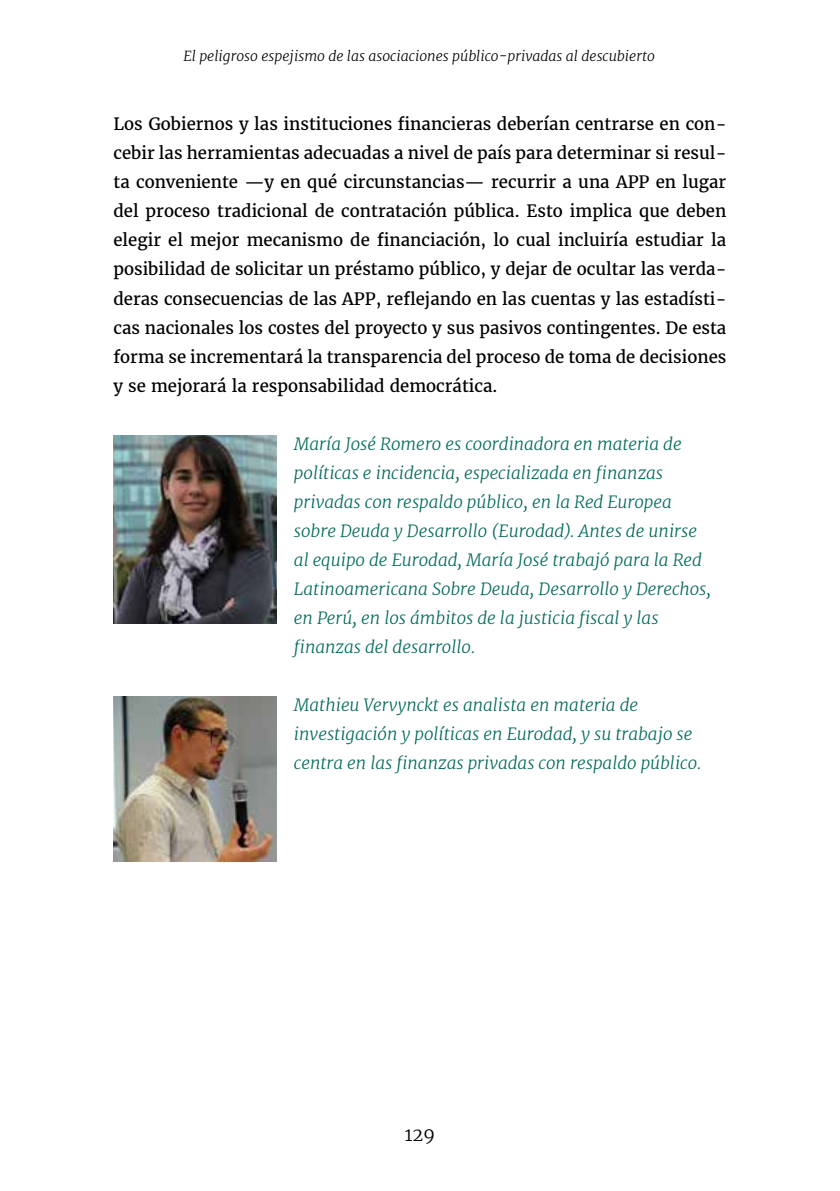
<style>
.page{position:relative;width:840px;height:1191px;background:#fff}
.page>*{position:absolute;margin:0;border:0;box-sizing:border-box;transform-origin:0 0}
.t1{font:300 18px "Merriweather";color:#000}
.t2{font:italic 300 17px/29px "Merriweather";color:#006959}
.t3{font:16.8px/29px "Merriweather";color:#000;text-align:justify}
.t4{font:italic 300 14px "Merriweather";color:#000}
</style>
<div class="page">
<img style="left:113px;top:435px;width:164px;height:188px">
<img style="left:113px;top:696px;width:164px;height:165px">
<p class="t4" style="left:183px;top:47px;width:472px">El peligroso espejismo de las asociaciones público-privadas al descubierto</p>
<p class="t3" style="left:113px;top:110px;width:614px">Los Gobiernos y las instituciones financieras deberían centrarse en con&shy;cebir las herramientas adecuadas a nivel de país para determinar si resul&shy;ta conveniente —y en qué circunstancias— recurrir a una APP en lugar del proceso tradicional de contratación pública. Esto implica que deben elegir el mejor mecanismo de financiación, lo cual incluiría estudiar la posibilidad de solicitar un préstamo público, y dejar de ocultar las verda&shy;deras consecuencias de las APP, reflejando en las cuentas y las estadísti&shy;cas nacionales los costes del proyecto y sus pasivos contingentes. De esta forma se incrementará la transparencia del proceso de toma de decisiones y se mejorará la responsabilidad democrática.</p>
<p class="t2" style="left:294px;top:429px;width:418px">María José Romero es coordinadora en materia de políticas e incidencia, especializada en finanzas privadas con respaldo público, en la Red Europea sobre Deuda y Desarrollo (Eurodad). Antes de unirse al equipo de Eurodad, María José trabajó para la Red Latinoamericana Sobre Deuda, Desarrollo y Derechos, en Perú, en los ámbitos de la justicia fiscal y las finanzas del desarrollo.</p>
<p class="t2" style="left:294px;top:690px;width:409px">Mathieu Vervynckt es analista en materia de investigación y políticas en Eurodad, y su trabajo se centra en las finanzas privadas con respaldo público.</p>
<p class="t1" style="left:404px;top:1123px;width:32px">129</p>
</div>
